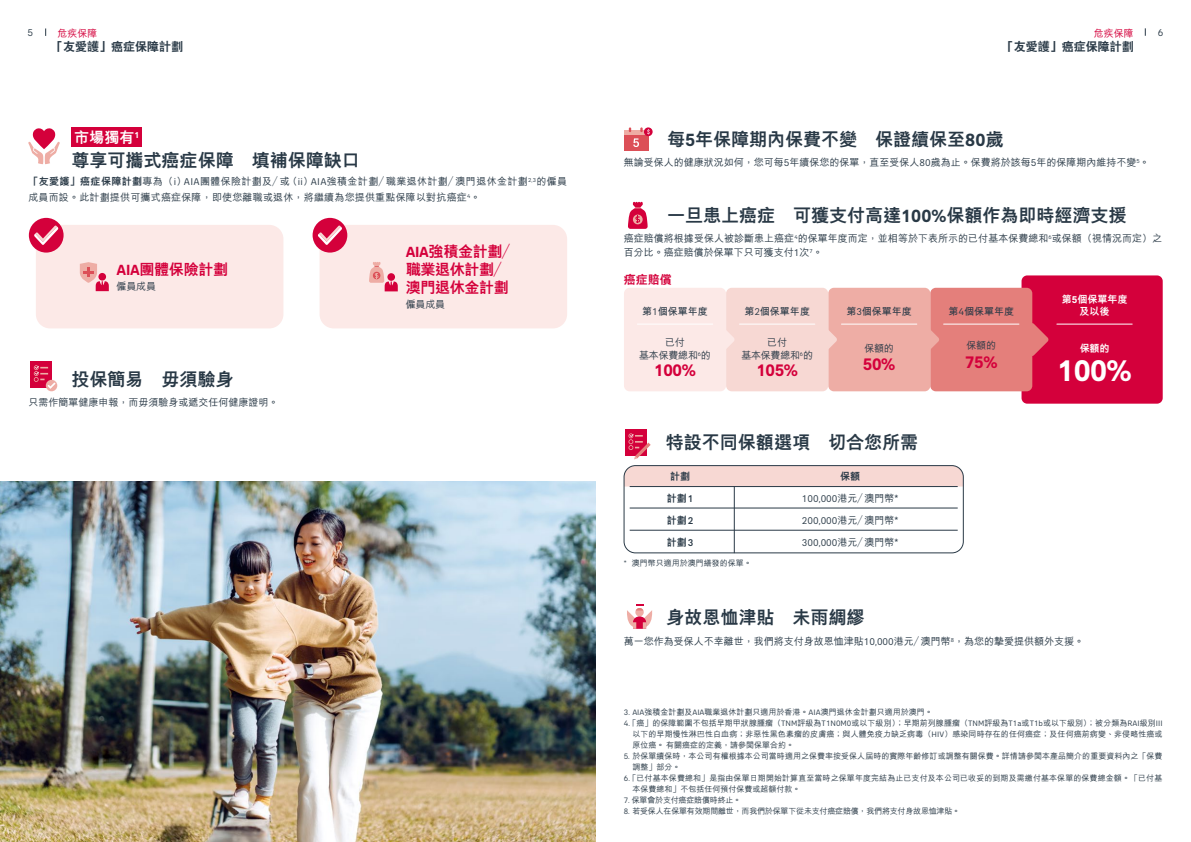
<style>
.page{position:relative;width:1191px;height:842px;background:#fff}
.page>*{position:absolute;margin:0;border:0;box-sizing:border-box;transform-origin:0 0}
.t1{font:700 30.4px "AIA Everest";color:#fff}
.t2{font:800 18px "M Hei HK";color:#293946}
.t3{font:700 17px "AIA Everest";letter-spacing:-.02em;color:#d4003b}
.t4{font:800 15px/18.2px "M Hei HK";letter-spacing:-.02em;color:#d4003b}
.t5{font:800 15px "M Hei HK";color:#fff}
.t6{font:800 12px "C Hei 2 HK";color:#293946}
.t7{font:800 12px "M Hei HK";color:#d4003b}
.t8{font:500 10px/14px "M Hei HK";color:#293946}
.t9{font:500 10px/16px "M Hei HK";letter-spacing:.02em;color:#293946}
.t10{font:10px "AIA Everest";color:#293946}
.t11{font:700 10px "M Hei HK";color:#293946}
.t12{font:500 10px/13px "M Hei HK";letter-spacing:-.025em;color:#293946;text-align:center}
.t13{font:800 10px "M Hei HK";color:#293946}
.t14{font:800 10px/12px "M Hei HK";color:#fff;text-align:center}
.t15{font:500 10px "M Hei HK";color:#d4003b}
.t16{font:500 8px "M Hei HK";letter-spacing:.005em;color:#293946}
.t17{font:500 8px "M Hei HK";letter-spacing:-.025em;color:#293946}
.s1{font-weight:800}
.s2{font-family:"AIA Everest";font-weight:400}
.s3{font-family:"AIA Everest";font-weight:700}
.s4{font-family:"AIA Everest";font-weight:500}
.s5{font-family:"M Hei HK";font-weight:500}
</style>
<div class="page">
<div style="left:36px;top:225px;width:247px;height:103px;background:#fce9e7;border-radius:14px"></div>
<div style="left:319px;top:225px;width:248px;height:103px;background:#fce9e7;border-radius:14px"></div>
<img style="left:0;top:481px;width:595px;height:361px">
<div style="left:1021px;top:275px;width:141px;height:129px;background:#d4003b;border-radius:6px"></div>
<div style="left:930px;top:288px;width:102px;height:103px;background:#e47f7b;border-radius:6px"></div>
<svg style="left:1015px;top:323px;width:33px;height:33px"></svg>
<div style="left:828px;top:288px;width:102px;height:103px;background:#eeada5;border-radius:6px"></div>
<svg style="left:906px;top:323px;width:33px;height:33px"></svg>
<div style="left:624px;top:133px;width:24px;height:18px;background:#dc4f57"></div>
<hr style="left:624px;top:130px;width:24px;height:4px;background:#eeada5">
<svg style="left:644px;top:127px;width:8px;height:9px"></svg>
<svg style="left:629px;top:127px;width:20px;height:20px"></svg>
<div style="left:625px;top:429px;width:21px;height:27px;background:#d4003b"></div>
<svg style="left:628px;top:433px;width:22px;height:26px"></svg>
<div style="left:624px;top:466px;width:339px;height:20px;background:#f7d8d3"></div>
<div style="left:624px;top:465px;width:339px;height:88px;border:1px solid #293946;border-radius:11px"></div>
<svg style="left:71px;top:127px;width:71px;height:20px"></svg>
<div style="left:29px;top:218px;width:35px;height:35px;background:#d4003b;border-radius:50%"></div>
<svg style="left:34px;top:225px;width:24px;height:20px"></svg>
<svg style="left:80px;top:262px;width:29px;height:29px"></svg>
<div style="left:312px;top:218px;width:35px;height:35px;background:#d4003b;border-radius:50%"></div>
<svg style="left:318px;top:225px;width:24px;height:20px"></svg>
<svg style="left:628px;top:202px;width:19px;height:27px"></svg>
<svg style="left:28px;top:128px;width:32px;height:36px"></svg>
<svg style="left:369px;top:262px;width:29px;height:29px"></svg>
<hr style="left:629px;top:508px;width:328px;height:1px;background:#293946">
<hr style="left:629px;top:486px;width:328px;height:1px;background:#293946">
<hr style="left:629px;top:530px;width:328px;height:1px;background:#293946">
<hr style="left:734px;top:486px;width:1px;height:67px;background:#293946">
<div style="left:726px;top:288px;width:102px;height:103px;background:#f7d8d3;border-radius:6px"></div>
<svg style="left:803px;top:323px;width:34px;height:33px"></svg>
<div style="left:624px;top:288px;width:102px;height:103px;background:#fce9e7;border-radius:6px"></div>
<svg style="left:712px;top:324px;width:22px;height:25px"></svg>
<hr style="left:637px;top:324px;width:75px;height:1px;background:#fff">
<hr style="left:739px;top:324px;width:76px;height:1px;background:#fff">
<hr style="left:841px;top:324px;width:75px;height:1px;background:#fff">
<hr style="left:943px;top:324px;width:76px;height:1px;background:#fff">
<div style="left:31px;top:361px;width:21px;height:27px;background:#d4003b"></div>
<div style="left:46px;top:380px;width:11px;height:11px;background:#eeada5;border-radius:50%"></div>
<svg style="left:34px;top:365px;width:21px;height:24px"></svg>
<hr style="left:1056px;top:324px;width:76px;height:1px;background:#fff">
<svg style="left:627px;top:604px;width:25px;height:25px"></svg>
<p class="t10" style="left:28px;top:27px;width:7px">5</p>
<p class="t15" style="left:57px;top:26px;width:41px">危疾保障</p>
<p class="t10" style="left:1157px;top:27px;width:7px">6</p>
<h3 class="t6" style="left:51px;top:40px;width:133px">「友愛護」癌症保障計劃</h3>
<p class="t15" style="left:1093px;top:26px;width:41px">危疾保障</p>
<h3 class="t6" style="left:1002px;top:40px;width:133px">「友愛護」癌症保障計劃</h3>
<h3 class="t5" style="left:74px;top:129px;width:66px">市場獨有<sup>1</sup></h3>
<h2 class="t2" style="left:72px;top:151px;width:289px">尊享可攜式癌症保障　填補保障缺口</h2>
<p class="t9" style="left:28px;top:173px;width:540px"><span class="s1">「友愛護」癌症保障計劃</span>專為（<span class="s2">i</span>）<span class="s2">AIA</span>團體保險計劃及／或（<span class="s2">ii</span>）<span class="s2">AIA</span>強積金計劃／職業退休計劃／澳門退休金計劃<sup>2,3</sup>的僱員成員而設。此計劃提供可攜式癌症保障，即使您離職或退休，將繼續為您提供重點保障以對抗癌症<sup>4</sup>。</p>
<h3 class="t4" style="left:117px;top:260px;width:113px"><span class="s3">AIA</span>團體保險計劃</h3>
<p class="t8" style="left:117px;top:278px;width:41px">僱員成員</p>
<h2 class="t2" style="left:71px;top:370px;width:163px">投保簡易　毋須驗身</h2>
<p class="t8" style="left:28px;top:395px;width:252px">只需作簡單健康申報，而毋須驗身或遞交任何健康證明。</p>
<h3 class="t4" style="left:406px;top:242px;width:113px"><span class="s3">AIA</span>強積金計劃／職業退休計劃／澳門退休金計劃</h3>
<p class="t8" style="left:406px;top:296px;width:41px">僱員成員</p>
<h2 class="t2" style="left:667px;top:130px;width:338px">每<span class="s3">5</span>年保障期內保費不變　保證續保至<span class="s3">80</span>歲</h2>
<p class="t8" style="left:624px;top:154px;width:527px">無論受保人的健康狀況如何，您可每<span class="s2">5</span>年續保您的保單，直至受保人<span class="s2">80</span>歲為止。保費將於該每<span class="s2">5</span>年的保障期內維持不變<sup>5</sup>。</p>
<h2 class="t2" style="left:667px;top:206px;width:461px">一旦患上癌症　可獲支付高達<span class="s3">100%</span>保額作為即時經濟支援</h2>
<p class="t8" style="left:624px;top:231px;width:540px">癌症賠償將根據受保人被診斷患上癌症<sup>4</sup>的保單年度而定，並相等於下表所示的已付基本保費總和<sup>6</sup>或保額（視情況而定）之百分比。癌症賠償於保單下只可獲支付<span class="s2">1</span>次<sup>7</sup>。</p>
<h3 class="t7" style="left:624px;top:273px;width:49px">癌症賠償</h3>
<p class="t11" style="left:642px;top:304px;width:67px">第<span class="s2">1</span>個保單年度</p>
<p class="t12" style="left:639px;top:335px;width:73px">已付<br>基本保費總和<sup>6</sup>的</p>
<h3 class="t3" style="left:654px;top:360px;width:43px">100%</h3>
<p class="t11" style="left:744px;top:304px;width:67px">第<span class="s2">2</span>個保單年度</p>
<p class="t11" style="left:846px;top:304px;width:67px">第<span class="s2">3</span>個保單年度</p>
<p class="t12" style="left:741px;top:335px;width:73px">已付<br>基本保費總和<sup>6</sup>的</p>
<h3 class="t3" style="left:756px;top:360px;width:43px">105%</h3>
<p class="t8" style="left:864px;top:340px;width:31px">保額的</p>
<h3 class="t3" style="left:863px;top:355px;width:34px">50%</h3>
<h2 class="t2" style="left:666px;top:433px;width:253px">特設不同保額選項　切合您所需</h2>
<p class="t13" style="left:670px;top:472px;width:21px">計劃</p>
<p class="t13" style="left:840px;top:472px;width:21px">保額</p>
<p class="t13" style="left:667px;top:493px;width:28px">計劃<span class="s4">1</span></p>
<p class="t10" style="left:802px;top:493px;width:98px">100,000<span class="s5">港元／澳門幣*</span></p>
<p class="t13" style="left:667px;top:515px;width:28px">計劃<span class="s4">2</span></p>
<p class="t10" style="left:802px;top:514px;width:98px">200,000<span class="s5">港元／澳門幣*</span></p>
<p class="t13" style="left:667px;top:537px;width:28px">計劃<span class="s4">3</span></p>
<p class="t10" style="left:802px;top:537px;width:98px">300,000<span class="s5">港元／澳門幣*</span></p>
<p class="t16" style="left:624px;top:557px;width:129px"><span class="s2">*</span> 澳門幣只適用於澳門繕發的保單。</p>
<p class="t11" style="left:948px;top:304px;width:67px">第<span class="s2">4</span>個保單年度</p>
<p class="t8" style="left:966px;top:338px;width:31px">保額的</p>
<h3 class="t3" style="left:965px;top:352px;width:34px">75%</h3>
<p class="t14" style="left:1061px;top:293px;width:67px">第<span class="s3">5</span>個保單年度及以後</p>
<p class="t14" style="left:1079px;top:342px;width:31px">保額的</p>
<h1 class="t1" style="left:1057px;top:352px;width:76px">100%</h1>
<h2 class="t2" style="left:666px;top:609px;width:199px">身故恩恤津貼　未雨綢繆</h2>
<p class="t8" style="left:624px;top:633px;width:462px">萬一您作為受保人不幸離世，我們將支付身故恩恤津貼<span class="s2">10,000</span>港元／澳門幣<sup>8</sup>，為您的摯愛提供額外支援。</p>
<p class="t16" style="left:624px;top:706px;width:310px"><span class="s2">3. AIA</span>強積金計劃及<span class="s2">AIA</span>職業退休計劃只適用於香港。<span class="s2">AIA</span>澳門退休金計劃只適用於澳門。</p>
<p class="t16" style="left:624px;top:717px;width:540px"><span class="s2">4.</span>「癌」的保障範圍不包括早期甲狀腺腫瘤（<span class="s2">TNM</span>評級為<span class="s2">T1N0M0</span>或以下級別）；早期前列腺腫瘤（<span class="s2">TNM</span>評級為<span class="s2">T1a</span>或<span class="s2">T1b</span>或以下級別）；被分類為<span class="s2">RAI</span>級別<span class="s2">III</span></p>
<p class="t16" style="left:632px;top:728px;width:532px">以下的早期慢性淋巴性白血病；非惡性黑色素瘤的皮膚癌；與人體免疫力缺乏病毒（<span class="s2">HIV</span>）感染同時存在的任何癌症；及任何癌前病變、非侵略性癌或</p>
<p class="t16" style="left:632px;top:739px;width:163px">原位癌。有關癌症的定義，請參閱保單合約。</p>
<p class="t16" style="left:624px;top:750px;width:540px"><span class="s2">5.</span> 於保單續保時，本公司有權根據本公司當時適用之保費率按受保人屆時的實際年齡修訂或調整有關保費。詳情請參閱本產品簡介的重要資料內之「保費</p>
<p class="t16" style="left:632px;top:761px;width:49px">調整」部分。</p>
<p class="t16" style="left:624px;top:772px;width:540px"><span class="s2">6.</span>「已付基本保費總和」是指由保單日期開始計算直至當時之保單年度完結為止已支付及本公司已收妥的到期及需繳付基本保單的保費總金額。「已付基</p>
<p class="t16" style="left:632px;top:783px;width:169px">本保費總和」不包括任何預付保費或超額付款。</p>
<p class="t17" style="left:624px;top:794px;width:119px"><span class="s2">7.</span> 保單會於支付癌症賠償時終止。</p>
<p class="t17" style="left:624px;top:805px;width:338px"><span class="s2">8.</span> 若受保人在保單有效期間離世，而我們於保單下從未支付癌症賠償，我們將支付身故恩恤津貼。</p>
</div>
